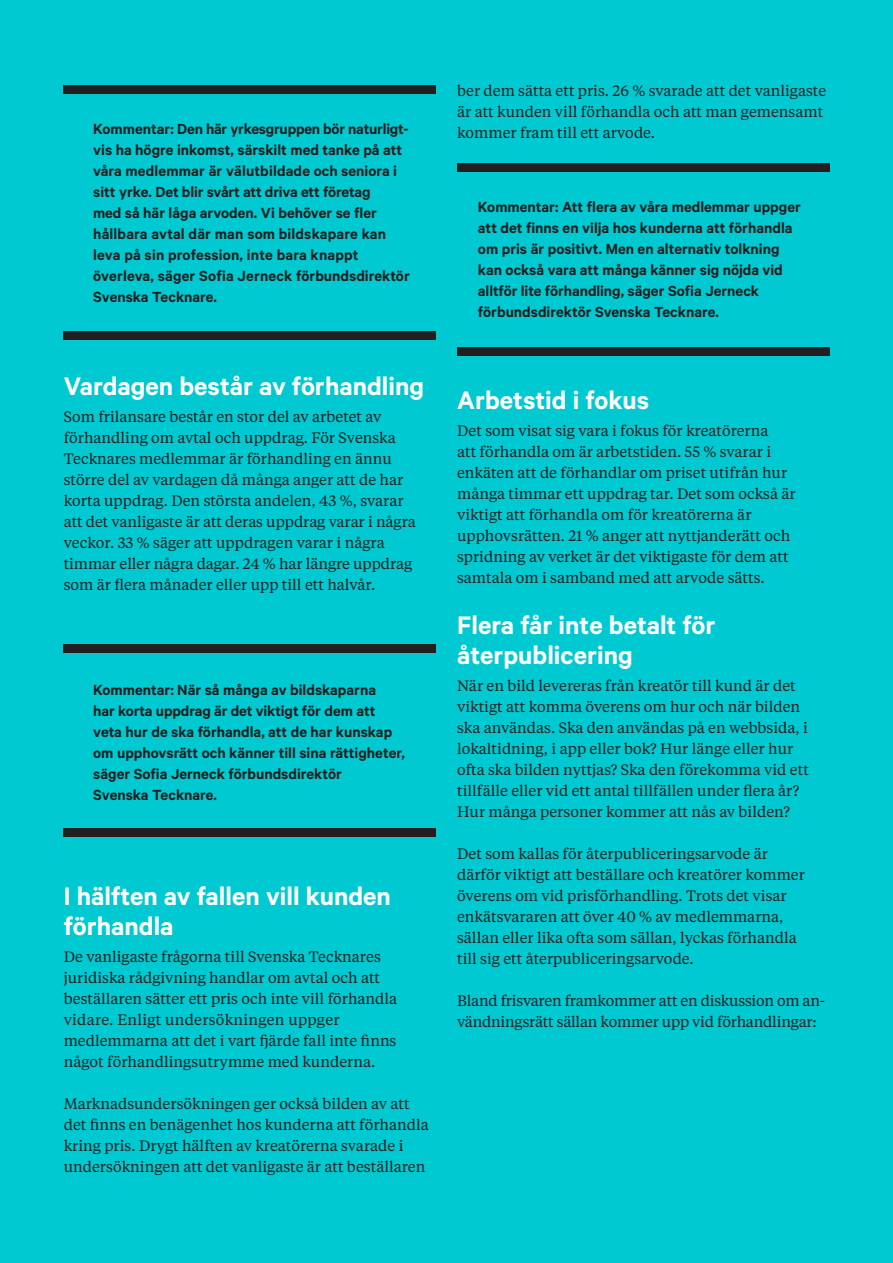
<style>
.page{position:relative;width:893px;height:1263px;background:#00c9d1}
.page>*{position:absolute;margin:0;border:0;box-sizing:border-box;transform-origin:0 0}
.t1{font:600 28.5px/30px "Calibre";color:#fff}
.t2{font:600 16.5px/21px "Calibre";color:#231f20}
.t3{font:15px/21px "Tiempos Text";color:#231f20}
</style>
<div class="page">
<div style="left:64px;top:85px;width:372px;height:8px;background:#231f20"></div>
<div style="left:64px;top:332px;width:372px;height:8px;background:#231f20"></div>
<div style="left:64px;top:644px;width:372px;height:9px;background:#231f20"></div>
<div style="left:64px;top:828px;width:372px;height:8px;background:#231f20"></div>
<div style="left:457px;top:163px;width:372px;height:9px;background:#231f20"></div>
<div style="left:457px;top:347px;width:372px;height:8px;background:#231f20"></div>
<p class="t2" style="left:93px;top:118px;width:318px">Kommentar: Den här yrkesgruppen bör naturligt&shy;vis ha högre inkomst, särskilt med tanke på att våra medlemmar är välutbildade och seniora i sitt yrke. Det blir svårt att driva ett företag<br>med så här låga arvoden. Vi behöver se fler hållbara avtal där man som bildskapare kan leva på sin profession, inte bara knappt överleva, säger Sofia Jerneck förbundsdirektör Svenska Tecknare.</p>
<h1 class="t1" style="left:64px;top:370px;width:362px">Vardagen består av förhandling</h1>
<p class="t3" style="left:64px;top:405px;width:354px">Som frilansare består en stor del av arbetet av förhandling om avtal och uppdrag. För Svenska Tecknares medlemmar är förhandling en ännu större del av vardagen då många anger att de har korta uppdrag. Den största andelen, 43 %, svarar att det vanligaste är att deras uppdrag varar i några veckor. 33 % säger att uppdragen varar i några timmar eller några dagar. 24 % har längre uppdrag som är flera månader eller upp till ett halvår.</p>
<p class="t2" style="left:93px;top:679px;width:313px">Kommentar: När så många av bildskaparna<br>har korta uppdrag är det viktigt för dem att veta hur de ska förhandla, att de har kunskap om upphovsrätt och känner till sina rättigheter, säger Sofia Jerneck förbundsdirektör<br>Svenska Tecknare.</p>
<h1 class="t1" style="left:64px;top:880px;width:329px">I hälften av fallen vill kunden förhandla</h1>
<p class="t3" style="left:64px;top:945px;width:335px">De vanligaste frågorna till Svenska Tecknares juridiska rådgivning handlar om avtal och att beställaren sätter ett pris och inte vill förhandla vidare. Enligt undersökningen uppger medlemmarna att det i vart fjärde fall inte finns något förhandlingsutrymme med kunderna.</p>
<p class="t3" style="left:64px;top:1092px;width:367px">Marknadsundersökningen ger också bilden av att det finns en benägenhet hos kunderna att förhandla kring pris. Drygt hälften av kreatörerna svarade i undersökningen att det vanligaste är att beställaren</p>
<p class="t3" style="left:457px;top:80px;width:371px">ber dem sätta ett pris. 26 % svarade att det vanligaste är att kunden vill förhandla och att man gemensamt kommer fram till ett arvode.</p>
<p class="t2" style="left:478px;top:196px;width:324px">Kommentar: Att flera av våra medlemmar uppger att det finns en vilja hos kunderna att förhandla om pris är positivt. Men en alternativ tolkning kan också vara att många känner sig nöjda vid alltför lite förhandling, säger Sofia Jerneck förbundsdirektör Svenska Tecknare.</p>
<h1 class="t1" style="left:457px;top:384px;width:194px">Arbetstid i fokus</h1>
<p class="t3" style="left:457px;top:419px;width:340px">Det som visat sig vara i fokus för kreatörerna<br>att förhandla om är arbetstiden. 55 % svarar i enkäten att de förhandlar om priset utifrån hur många timmar ett uppdrag tar. Det som också är viktigt att förhandla om för kreatörerna är upphovsrätten. 21 % anger att nyttjanderätt och spridning av verket är det viktigaste för dem att samtala om i samband med att arvode sätts.</p>
<h1 class="t1" style="left:457px;top:609px;width:260px">Flera får inte betalt för återpublicering</h1>
<p class="t3" style="left:457px;top:674px;width:353px">När en bild levereras från kreatör till kund är det viktigt att komma överens om hur och när bilden ska användas. Ska den användas på en webbsida, i lokaltidning, i app eller bok? Hur länge eller hur ofta ska bilden nyttjas? Ska den förekomma vid ett tillfälle eller vid ett antal tillfällen under flera år?<br>Hur många personer kommer att nås av bilden?</p>
<p class="t3" style="left:457px;top:842px;width:349px">Det som kallas för återpubliceringsarvode är därför viktigt att beställare och kreatörer kommer överens om vid prisförhandling. Trots det visar enkätsvararen att över 40 % av medlemmarna, sällan eller lika ofta som sällan, lyckas förhandla till sig ett återpubliceringsarvode.</p>
<p class="t3" style="left:457px;top:989px;width:370px">Bland frisvaren framkommer att en diskussion om an&shy;vändningsrätt sällan kommer upp vid förhandlingar:</p>
</div>
